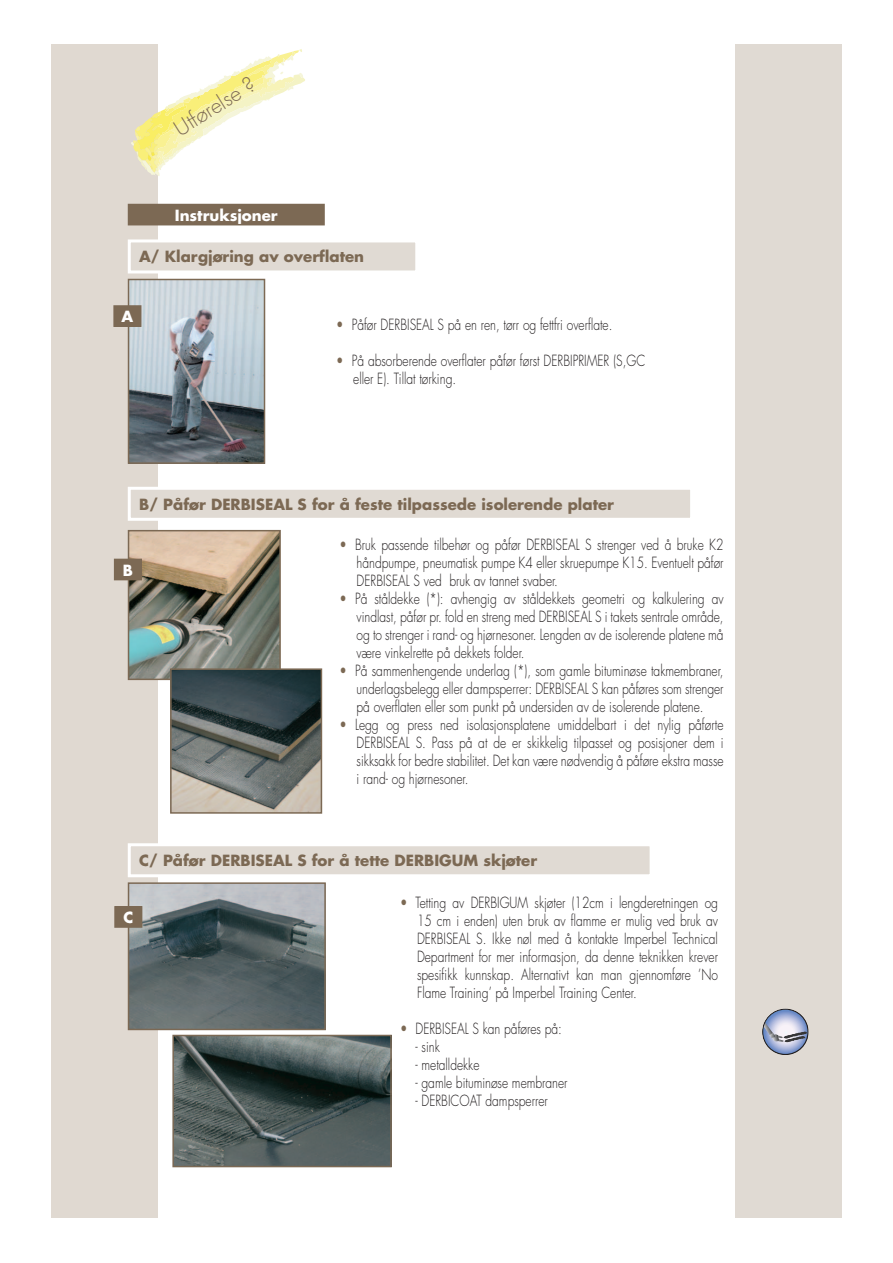
<style>
.page{position:relative;width:893px;height:1263px;background:#fff}
.page>*{position:absolute;margin:0;border:0;box-sizing:border-box;transform-origin:0 0}
.t1{font:300 21px "Futura";color:#7c6954}
.t2{font:300 15px/18px "Futura";color:#231f20;text-align:justify;scale:.8 1}
.t3{font:700 15px "Futura";color:#7c6954}
.t4{font:700 15px "Futura";color:#fff}
.s1{color:#7c6954}
</style>
<div class="page">
<div style="left:51px;top:45px;width:106px;height:1173px;background:#e0d9d1"></div>
<div style="left:736px;top:45px;width:106px;height:1173px;background:#e0dad3"></div>
<img style="left:131px;top:533px;width:147px;height:144px">
<div style="left:128px;top:530px;width:153px;height:150px;border:2px solid #7c6954"></div>
<div style="left:115px;top:559px;width:26px;height:21px;background:#7c6954"></div>
<div style="left:114px;top:559px;width:28px;height:21px;border:2px solid #7c6954"></div>
<img style="left:173px;top:671px;width:146px;height:140px">
<div style="left:170px;top:668px;width:152px;height:146px;border:2px solid #7c6954"></div>
<div style="left:129px;top:204px;width:195px;height:21px;background:#7c6954"></div>
<img style="left:131px;top:885px;width:192px;height:142px">
<div style="left:128px;top:882px;width:198px;height:148px;border:2px solid #7c6954"></div>
<div style="left:115px;top:907px;width:27px;height:20px;background:#7c6954"></div>
<div style="left:114px;top:906px;width:28px;height:22px;border:2px solid #7c6954"></div>
<img style="left:175px;top:1038px;width:214px;height:126px">
<div style="left:172px;top:1035px;width:220px;height:132px;border:2px solid #7c6954"></div>
<svg style="left:131px;top:48px;width:174px;height:132px"></svg>
<img style="left:131px;top:282px;width:131px;height:179px">
<div style="left:128px;top:279px;width:137px;height:185px;border:2px solid #7c6954"></div>
<div style="left:114px;top:306px;width:27px;height:20px;background:#7c6954"></div>
<div style="left:113px;top:305px;width:28px;height:22px;border:2px solid #7c6954"></div>
<svg style="left:762px;top:1008px;width:47px;height:47px"></svg>
<div style="left:129px;top:241px;width:288px;height:31px;background:#e0dad3"></div>
<div style="left:128px;top:239px;width:290px;height:34px;border:3px solid #fff"></div>
<div style="left:129px;top:488px;width:563px;height:31px;background:#e0dad3"></div>
<div style="left:128px;top:487px;width:565px;height:34px;border:3px solid #fff"></div>
<div style="left:129px;top:845px;width:522px;height:31px;background:#e0dad3"></div>
<div style="left:128px;top:843px;width:525px;height:34px;border:3px solid #fff"></div>
<h1 class="t1" style="left:169px;top:119px;width:92px;rotate:-32deg">Utførelse ?</h1>
<p class="t4" style="left:175px;top:205px;width:104px">Instruksjoner</p>
<p class="t3" style="left:139px;top:246px;width:226px">A/ Klargjøring av overflaten</p>
<p class="t4" style="left:122px;top:306px;width:13px">A</p>
<p class="t2" style="left:336px;top:315px;width:347px"><span class="s1">•</span> Påfør DERBISEAL S på en ren, tørr og fettfri overflate.</p>
<p class="t2" style="left:353px;top:351px;width:366px;text-indent:-17px"><span class="s1">•</span> På absorberende overflater påfør først DERBIPRIMER (S,GC eller E). Tillat tørking.</p>
<p class="t3" style="left:139px;top:494px;width:476px">B/ Påfør DERBISEAL S for å feste tilpassede isolerende plater</p>
<p class="t4" style="left:123px;top:559px;width:12px">B</p>
<p class="t2" style="left:357px;top:536px;width:460px;text-indent:-17px"><span class="s1">•</span> Bruk passende tilbehør og påfør DERBISEAL S strenger ved å bruke K2 håndpumpe, pneumatisk pumpe K4 eller skruepumpe K15. Eventuelt påfør DERBISEAL S ved bruk av tannet svaber.</p>
<p class="t2" style="left:357px;top:590px;width:460px;text-indent:-17px"><span class="s1">•</span> På ståldekke (*): avhengig av ståldekkets geometri og kalkulering av vindlast, påfør pr. fold en streng med DERBISEAL S i takets sentrale område, og to strenger i rand- og hjørnesoner. Lengden av de isolerende platene må være vinkelrette på dekkets folder.</p>
<p class="t2" style="left:357px;top:662px;width:460px;text-indent:-17px"><span class="s1">•</span> På sammenhengende underlag (*), som gamle bituminøse takmembraner, underlagsbelegg eller dampsperrer: DERBISEAL S kan påføres som strenger på overflaten eller som punkt på undersiden av de isolerende platene.</p>
<p class="t2" style="left:357px;top:716px;width:460px;text-indent:-17px"><span class="s1">•</span> Legg og press ned isolasjonsplatene umiddelbart i det nylig påførte DERBISEAL S. Pass på at de er skikkelig tilpasset og posisjoner dem i sikksakk for bedre stabilitet. Det kan være nødvendig å påføre ekstra masse i rand- og hjørnesoner.</p>
<p class="t3" style="left:139px;top:850px;width:399px">C/ Påfør DERBISEAL S for å tette DERBIGUM skjøter</p>
<p class="t4" style="left:123px;top:907px;width:11px">C</p>
<p class="t2" style="left:417px;top:894px;width:378px;text-indent:-17px"><span class="s1">•</span> Tetting av DERBIGUM skjøter (12cm i lengderetningen og 15 cm i enden) uten bruk av flamme er mulig ved bruk av DERBISEAL S. Ikke nøl med å kontakte Imperbel Technical Department for mer informasjon, da denne teknikken krever spesifikk kunnskap. Alternativt kan man gjennomføre ’No Flame Training’ på Imperbel Training Center.</p>
<p class="t2" style="left:400px;top:1020px;width:204px"><span class="s1">•</span> DERBISEAL S kan påføres på:</p>
<p class="t2" style="left:415px;top:1038px;width:32px">- sink</p>
<p class="t2" style="left:415px;top:1056px;width:82px">- metalldekke</p>
<p class="t2" style="left:415px;top:1074px;width:192px">- gamle bituminøse membraner</p>
<p class="t2" style="left:415px;top:1092px;width:167px">- DERBICOAT dampsperrer</p>
</div>
